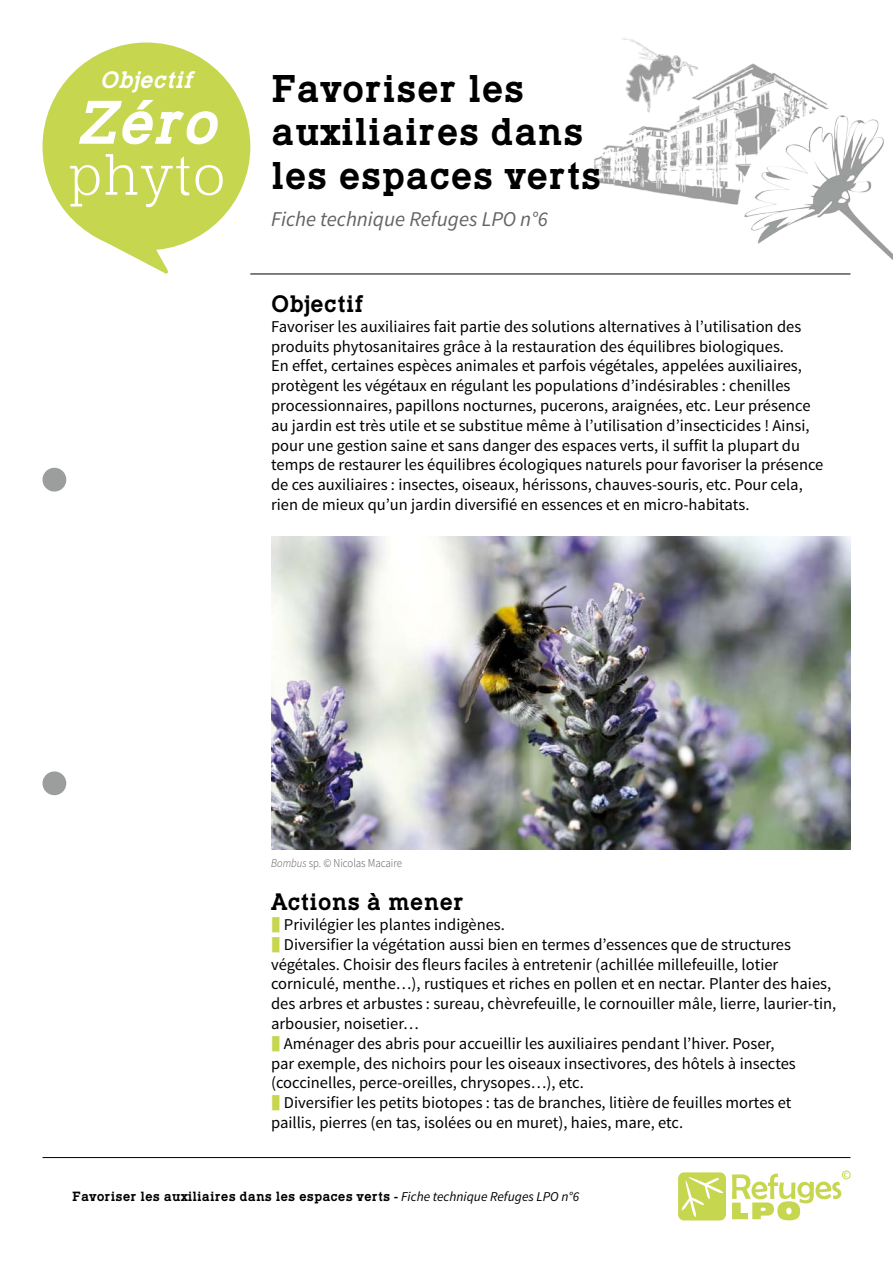
<style>
.page{position:relative;width:893px;height:1263px;background:#fff}
.page>*{position:absolute;margin:0;border:0;box-sizing:border-box;transform-origin:0 0}
.t1{font:300 61.95px "Typo Slab";color:#fff}
.t2{font:italic 700 61.95px "Typo Slab";color:#fff}
.t3{font:700 39px/43.5px "Typo Slab";color:#000}
.t4{font:700 24px "Typo Slab";color:#000}
.t5{font:italic 700 24px "Typo Slab";color:#fff}
.t6{font:italic 21px "Source Sans Pro";color:#636362}
.t7{font:16.5px/19.8px "Source Sans Pro";color:#000}
.t8{font:700 13.5px "Typo Slab";color:#000}
.t9{font:300 12px "Source Sans Pro";color:#565656;scale:.9 1}
.s1{font-style:italic}
.s2{font-family:"Source Sans Pro"}
.s3{font-family:"Source Sans Pro";font-weight:400;font-style:italic}
</style>
<div class="page">
<img style="left:594px;top:63px;width:233px;height:133px">
<div style="left:842px;top:1171px;width:8px;height:8px;border:1px solid #c6d64f;border-radius:50%"></div>
<svg style="left:732px;top:1172px;width:115px;height:48px"></svg>
<svg style="left:678px;top:1172px;width:48px;height:48px;background:#cedc69"></svg>
<div style="left:43px;top:43px;width:207px;height:207px;background:#c6d64f;border-radius:50%"></div>
<svg style="left:93px;top:235px;width:77px;height:39px"></svg>
<hr style="left:43px;top:1157px;width:807px;height:1px;background:#000">
<hr style="left:250px;top:274px;width:600px;height:1px;background:#000">
<img style="left:681px;top:107px;width:212px;height:168px">
<img style="left:608px;top:38px;width:95px;height:82px">
<div style="left:43px;top:468px;width:23px;height:23px;background:#9c9d9d;border-radius:50%"></div>
<div style="left:43px;top:771px;width:23px;height:24px;background:#9c9d9d;border-radius:50%"></div>
<img style="left:271px;top:536px;width:579px;height:314px">
<h3 class="t5" style="left:100px;top:66px;width:95px">Objectif</h3>
<h1 class="t2" style="left:76px;top:87px;width:142px">Zéro</h1>
<h1 class="t1" style="left:67px;top:142px;width:160px">phyto</h1>
<h2 class="t3" style="left:271px;top:67px;width:332px">Favoriser les auxiliaires dans les espaces verts</h2>
<p class="t6" style="left:271px;top:207px;width:278px">Fiche technique Refuges LPO n°6</p>
<h3 class="t4" style="left:271px;top:290px;width:95px">Objectif</h3>
<p class="t7" style="left:271px;top:317px;width:554px">Favoriser les auxiliaires fait partie des solutions alternatives à l’utilisation des produits phytosanitaires grâce à la restauration des équilibres biologiques.<br>En effet, certaines espèces animales et parfois végétales, appelées auxiliaires, protègent les végétaux en régulant les populations d’indésirables : chenilles processionnaires, papillons nocturnes, pucerons, araignées, etc. Leur présence au jardin est très utile et se substitue même à l’utilisation d’insecticides ! Ainsi, pour une gestion saine et sans danger des espaces verts, il suffit la plupart du temps de restaurer les équilibres écologiques naturels pour favoriser la présence de ces auxiliaires : insectes, oiseaux, hérissons, chauves-souris, etc. Pour cela, rien de mieux qu’un jardin diversifié en essences et en micro-habitats.</p>
<p class="t9" style="left:271px;top:855px;width:147px"><span class="s1">Bombus</span> sp. © Nicolas Macaire</p>
<h3 class="t4" style="left:271px;top:888px;width:195px">Actions à mener</h3>
<p class="t7" style="left:284px;top:915px;width:223px">Privilégier les plantes indigènes.</p>
<p class="t7" style="left:284px;top:935px;width:509px">Diversifier la végétation aussi bien en termes d’essences que de structures</p>
<p class="t7" style="left:271px;top:954px;width:509px">végétales. Choisir des fleurs faciles à entretenir (achillée millefeuille, lotier</p>
<p class="t7" style="left:271px;top:974px;width:562px">corniculé, menthe…), rustiques et riches en pollen et en nectar. Planter des haies,</p>
<p class="t7" style="left:271px;top:994px;width:567px">des arbres et arbustes : sureau, chèvrefeuille, le cornouiller mâle, lierre, laurier-tin,</p>
<p class="t7" style="left:271px;top:1014px;width:149px">arbousier, noisetier…</p>
<p class="t7" style="left:284px;top:1034px;width:492px">Aménager des abris pour accueillir les auxiliaires pendant l’hiver. Poser,</p>
<p class="t7" style="left:271px;top:1053px;width:526px">par exemple, des nichoirs pour les oiseaux insectivores, des hôtels à insectes</p>
<p class="t7" style="left:271px;top:1073px;width:314px">(coccinelles, perce-oreilles, chrysopes…), etc.</p>
<p class="t7" style="left:284px;top:1093px;width:509px">Diversifier les petits biotopes : tas de branches, litière de feuilles mortes et</p>
<p class="t7" style="left:271px;top:1113px;width:414px">paillis, pierres (en tas, isolées ou en muret), haies, mare, etc.</p>
<p class="t8" style="left:72px;top:1188px;width:508px">Favoriser les auxiliaires dans les espaces verts <span class="s2">-</span> <span class="s3">Fiche technique Refuges LPO n°6</span></p>
</div>
